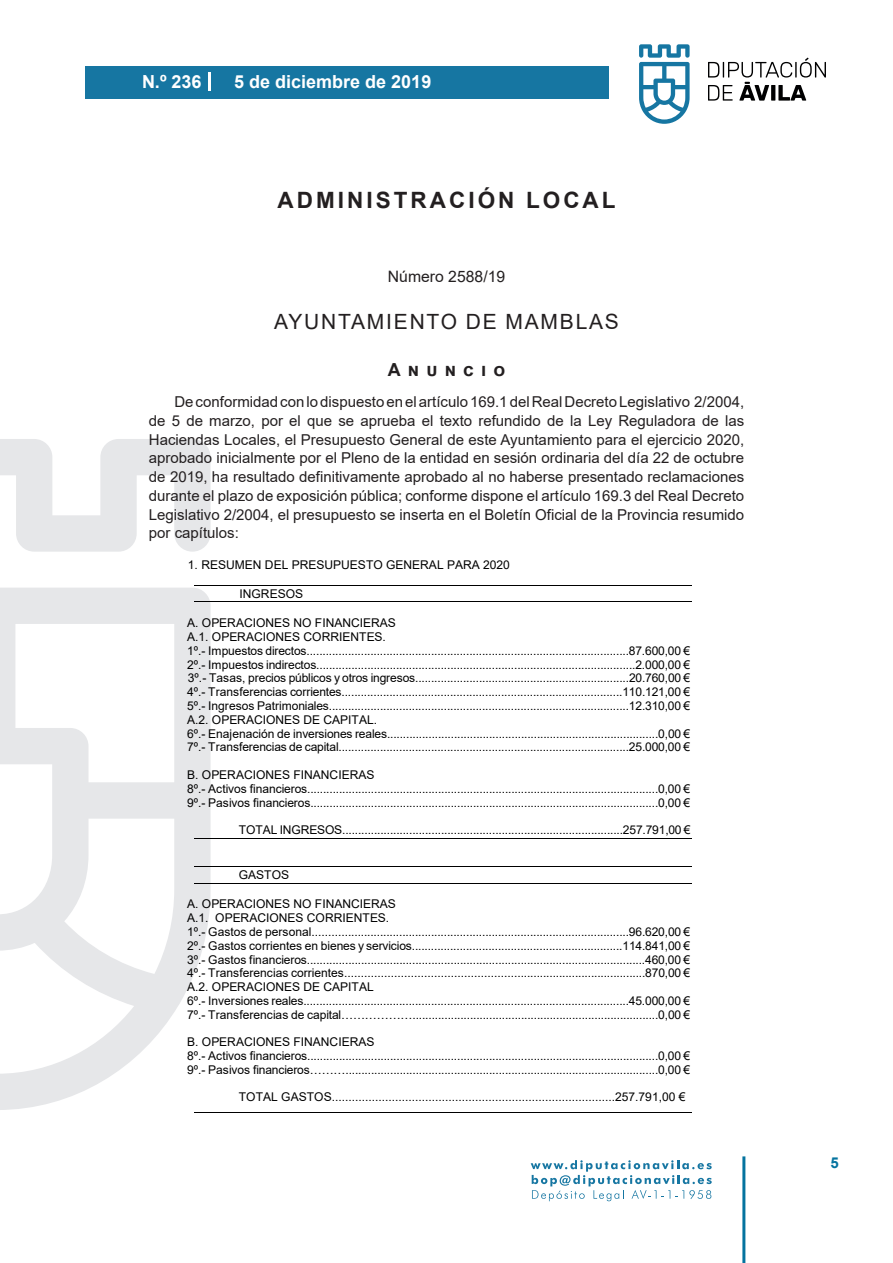
<style>
.page{position:relative;width:893px;height:1263px;background:#fff}
.page>*{position:absolute;margin:0;border:0;box-sizing:border-box;transform-origin:0 0}
.h1__secion{font:700 22.5px "Arial";letter-spacing:.135em;color:#231f20}
.h2__organismo{font:21px "Arial";letter-spacing:.085em;color:#231f20}
.t1{font:700 18px "Arial";color:#fff}
.anuncio{font:700 18px "Arial";letter-spacing:.4em;color:#231f20}
.numero{font:15.75px "Arial";color:#231f20}
.texto_normal{font:15px/18.8px "Arial";color:#231f20;text-align:justify}
.t2{font:700 15px "Arial";color:#04739f}
.t3{font:12px/13.8px "Arial";color:#000}
</style>
<div class="page">
<svg style="left:531px;top:1160px;width:181px;height:41px"></svg>
<div style="left:85px;top:66px;width:523px;height:33px;background:#1676a2"></div>
<svg style="left:639px;top:44px;width:51px;height:80px"></svg>
<svg style="left:708px;top:58px;width:118px;height:43px"></svg>
<hr style="left:742px;top:1156px;width:3px;height:107px;background:#04739f">
<svg style="left:208px;top:72px;width:2px;height:18px"></svg>
<svg style="left:0;top:439px;width:211px;height:671px"></svg>
<hr style="left:194px;top:585px;width:498px;height:1px;background:#000">
<hr style="left:194px;top:602px;width:498px;height:1px;background:#000">
<hr style="left:194px;top:838px;width:498px;height:1px;background:#000">
<hr style="left:194px;top:866px;width:498px;height:1px;background:#000">
<hr style="left:194px;top:883px;width:498px;height:1px;background:#000">
<hr style="left:194px;top:1112px;width:498px;height:1px;background:#000">
<h3 class="t1" style="left:142px;top:69px;width:61px">N.º 236</h3>
<h3 class="t1" style="left:234px;top:69px;width:199px">5 de diciembre de 2019</h3>
<p class="h1__secion" style="left:277px;top:184px;width:340px">ADMINISTRACIÓN LOCAL</p>
<p class="numero" style="left:388px;top:266px;width:119px">Número 2588/19</p>
<p class="h2__organismo" style="left:274px;top:307px;width:346px">AYUNTAMIENTO DE MAMBLAS</p>
<p class="anuncio" style="left:388px;top:357px;width:119px">Anuncio</p>
<p class="texto_normal" style="left:149px;top:392px;width:597px;text-indent:26px">De conformidad con lo dispuesto en el artículo 169.1 del Real Decreto Legislativo 2/2004, de 5 de marzo, por el que se aprueba el texto refundido de la Ley Reguladora de las Haciendas Locales, el Presupuesto General de este Ayuntamiento para el ejercicio 2020, aprobado inicialmente por el Pleno de la entidad en sesión ordinaria del día 22 de octubre de 2019, ha resultado definitivamente aprobado al no haberse presentado reclamaciones durante el plazo de exposición pública; conforme dispone el artículo 169.3 del Real Decreto Legislativo 2/2004, el presupuesto se inserta en el Boletín Oficial de la Provincia resumido por capítulos:</p>
<p class="t3" style="left:188px;top:557px;width:323px">1. RESUMEN DEL PRESUPUESTO GENERAL PARA 2020</p>
<p class="t3" style="left:239px;top:587px;width:65px">INGRESOS</p>
<p class="t3" style="left:187px;top:616px;width:504px">A. OPERACIONES NO FINANCIERAS<br>A.1. OPERACIONES CORRIENTES.<br>1º.- Impuestos directos.....................................................................................................87.600,00 € 2º.- Impuestos indirectos....................................................................................................2.000,00 € 3º.- Tasas, precios públicos y otros ingresos...................................................................20.760,00 € 4º.- Transferencias corrientes........................................................................................110.121,00 € 5º.- Ingresos Patrimoniales..............................................................................................12.310,00 € A.2. OPERACIONES DE CAPITAL.<br>6º.- Enajenación de inversiones reales.....................................................................................0,00 € 7º.- Transferencias de capital...........................................................................................25.000,00 €</p>
<p class="t3" style="left:187px;top:768px;width:504px">B. OPERACIONES FINANCIERAS<br>8º.- Activos financieros..............................................................................................................0,00 €<br>9º.- Pasivos financieros.............................................................................................................0,00 €</p>
<p class="t3" style="left:239px;top:823px;width:453px">TOTAL INGRESOS........................................................................................257.791,00 €</p>
<p class="t3" style="left:239px;top:868px;width:52px">GASTOS</p>
<p class="t3" style="left:187px;top:897px;width:505px">A. OPERACIONES NO FINANCIERAS<br>A.1. OPERACIONES CORRIENTES.<br>1º.- Gastos de personal...................................................................................................96.620,00 € 2º.- Gastos corrientes en bienes y servicios..................................................................114.841,00 € 3º.- Gastos financieros..........................................................................................................460,00 € 4º.- Transferencias corrientes............................................................................................870,00 € A.2. OPERACIONES DE CAPITAL<br>6º.- Inversiones reales......................................................................................................45.000,00 € 7º.- Transferencias de capital……………….............................................................................0,00 €</p>
<p class="t3" style="left:187px;top:1035px;width:504px">B. OPERACIONES FINANCIERAS<br>8º.- Activos financieros..............................................................................................................0,00 €<br>9º.- Pasivos financieros………..................................................................................................0,00 €</p>
<p class="t3" style="left:239px;top:1090px;width:448px">TOTAL GASTOS.....................................................................................257.791,00 €</p>
<p class="t2" style="left:831px;top:1152px;width:10px">5</p>
</div>
